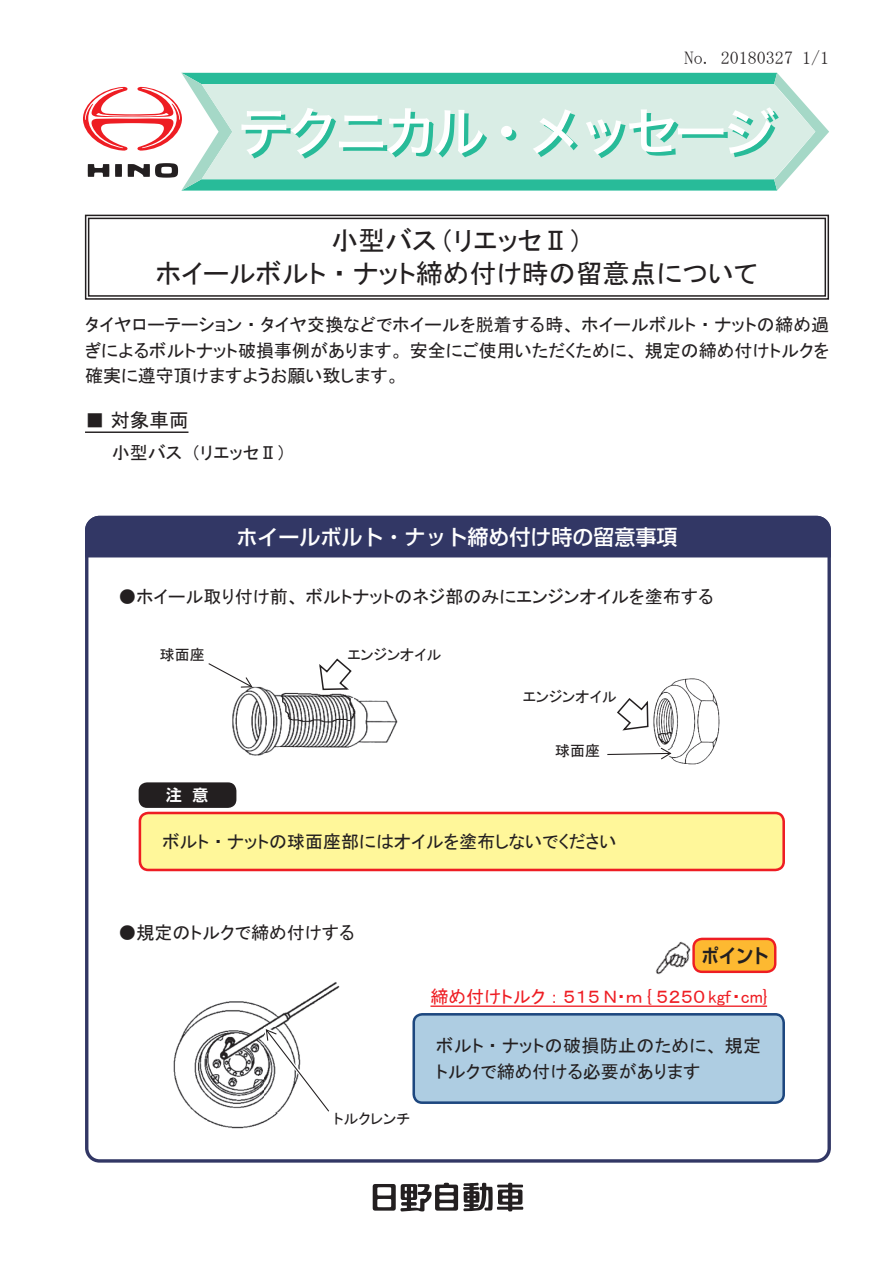
<style>
.page{position:relative;width:893px;height:1263px;background:#fff}
.page>*{position:absolute;margin:0;border:0;box-sizing:border-box;transform-origin:0 0}
.t1{font:27px/33px "MS P Gothic";color:#231f20;text-align:center}
.t2{font:500 21px "Shin Go Pro";color:#fff}
.t3{font:19.5px "MS P Gothic";color:#231f20}
.t4{font:700 19.2px "Shin Go Pro De";color:#231f20;scale:.9 1}
.t5{font:18px/25.5px "MS P Gothic";color:#231f20;text-align:justify}
.t6{font:18px "MS P Gothic";color:#ee1d23}
.t7{font:18px "MS Mincho";color:#231f20}
.t8{font:700 15.75px "Shin Go Pro De";color:#fff}
.t9{font:15px "MS P Gothic";color:#231f20}
</style>
<div class="page">
<hr style="left:497px;top:1184px;width:26px;height:3px;background:#231f20">
<hr style="left:497px;top:1207px;width:26px;height:3px;background:#231f20">
<svg style="left:373px;top:1183px;width:149px;height:28px"></svg>
<svg style="left:232px;top:73px;width:354px;height:118px;background:#2fbd9c"></svg>
<div style="left:232px;top:84px;width:354px;height:95px;background:#d9ede5"></div>
<svg style="left:241px;top:108px;width:246px;height:51px"></svg>
<svg style="left:501px;top:126px;width:15px;height:15px"></svg>
<svg style="left:533px;top:109px;width:45px;height:48px"></svg>
<svg style="left:586px;top:73px;width:243px;height:118px"></svg>
<svg style="left:83px;top:73px;width:149px;height:118px"></svg>
<hr style="left:85px;top:431px;width:103px;height:2px;background:#231f20">
<svg style="left:84px;top:214px;width:746px;height:86px"></svg>
<div style="left:88px;top:218px;width:738px;height:79px;border:1px solid #231f20"></div>
<div style="left:89px;top:515px;width:738px;height:43px;background:#323765"></div>
<div style="left:85px;top:516px;width:746px;height:646px;border:3px solid #323765;border-radius:13px"></div>
<img style="left:232px;top:686px;width:166px;height:70px">
<svg style="left:318px;top:658px;width:35px;height:33px"></svg>
<svg style="left:208px;top:663px;width:46px;height:25px"></svg>
<img style="left:653px;top:678px;width:67px;height:87px">
<svg style="left:617px;top:698px;width:32px;height:33px"></svg>
<img style="left:653px;top:746px;width:20px;height:15px">
<svg style="left:607px;top:747px;width:65px;height:13px"></svg>
<img style="left:173px;top:982px;width:167px;height:147px">
<svg style="left:265px;top:1028px;width:65px;height:85px"></svg>
<div style="left:139px;top:782px;width:97px;height:26px;background:#231f20;border-radius:9px"></div>
<div style="left:140px;top:813px;width:644px;height:57px;background:#fff79a;border-radius:9px"></div>
<div style="left:139px;top:812px;width:646px;height:59px;border:3px solid #ee1d23;border-radius:9px"></div>
<img style="left:655px;top:938px;width:43px;height:37px">
<div style="left:694px;top:939px;width:81px;height:33px;background:#fdb931;border-radius:9px"></div>
<div style="left:692px;top:938px;width:84px;height:35px;border:2px solid #ee1d23;border-radius:9px"></div>
<div style="left:414px;top:1014px;width:370px;height:89px;background:#aecde2;border-radius:9px"></div>
<div style="left:412px;top:1013px;width:373px;height:91px;border:3px solid #1d477f;border-radius:9px"></div>
<hr style="left:430px;top:1005px;width:337px;height:2px;background:#ee1d23">
<p class="t7" style="left:685px;top:48px;width:146px">No. 20180327 1/1</p>
<h1 class="t1" style="left:156px;top:224px;width:604px">小型バス（リエッセⅡ）<br>ホイールボルト・ナット締め付け時の留意点について</h1>
<p class="t5" style="left:85px;top:312px;width:746px">タイヤローテーション・タイヤ交換などでホイールを脱着する時、ホイールボルト・ナットの締め過ぎによるボルトナット破損事例があります。安全にご使用いただくために、規定の締め付けトルクを確実に遵守頂けますようお願い致します。</p>
<p class="t3" style="left:85px;top:410px;width:105px">■ 対象車両</p>
<p class="t5" style="left:112px;top:440px;width:176px">小型バス（リエッセⅡ）</p>
<p class="t2" style="left:237px;top:519px;width:442px">ホイールボルト・ナット締め付け時の留意事項</p>
<p class="t5" style="left:119px;top:584px;width:596px">●ホイール取り付け前、ボルトナットのネジ部のみにエンジンオイルを塗布する</p>
<p class="t9" style="left:160px;top:647px;width:46px">球面座</p>
<p class="t9" style="left:347px;top:647px;width:96px">エンジンオイル</p>
<p class="t9" style="left:523px;top:689px;width:96px">エンジンオイル</p>
<p class="t9" style="left:555px;top:743px;width:46px">球面座</p>
<p class="t8" style="left:166px;top:782px;width:43px">注 意</p>
<p class="t5" style="left:162px;top:829px;width:455px">ボルト・ナットの球面座部にはオイルを塗布しないでください</p>
<p class="t5" style="left:119px;top:920px;width:237px">●規定のトルクで締め付けする</p>
<p class="t9" style="left:334px;top:1111px;width:78px">トルクレンチ</p>
<p class="t4" style="left:701px;top:940px;width:76px">ポイント</p>
<p class="t6" style="left:430px;top:987px;width:338px">締め付けトルク：５１５Ｎ・ｍ { ５２５０ kgf・cm}</p>
<p class="t5" style="left:436px;top:1033px;width:326px">ボルト・ナットの破損防止のために、規定トルクで締め付ける必要があります</p>
</div>
